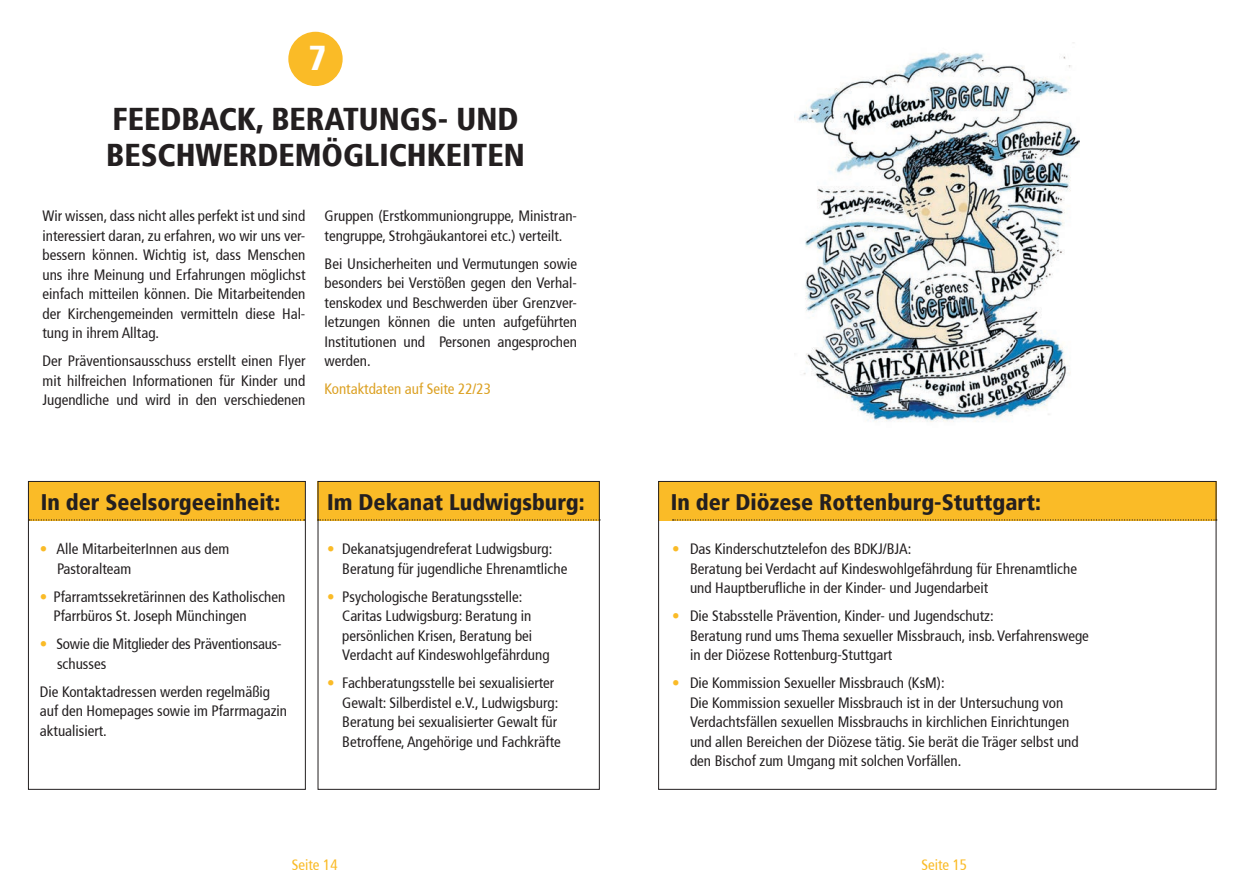
<style>
.page{position:relative;width:1259px;height:893px;background:#fff}
.page>*{position:absolute;margin:0;border:0;box-sizing:border-box;transform-origin:0 0}
.t1{font:900 condensed 34.5px "Frutiger";color:#fff}
.t2{font:900 condensed 31.5px/36px "Frutiger";color:#231f20}
.t3{font:900 condensed 22.5px "Frutiger";color:#231f20}
.t4{font:condensed 15px/19.5px "Frutiger";color:#231f20}
.t5{font:condensed 15px "Frutiger";color:#dca123}
.t6{font:condensed 15px "Frutiger";color:#fabb27}
.s1{color:#fabb27}
</style>
<div class="page">
<div style="left:28px;top:481px;width:277px;height:40px;background:#fabb27"></div>
<div style="left:317px;top:481px;width:283px;height:40px;background:#fabb27"></div>
<div style="left:658px;top:481px;width:558px;height:40px;background:#fabb27"></div>
<div style="left:288px;top:32px;width:55px;height:54px;background:#fabb27;border-radius:50%"></div>
<svg style="left:30px;top:519px;width:274px;height:2px"></svg>
<svg style="left:320px;top:519px;width:277px;height:2px"></svg>
<svg style="left:672px;top:519px;width:542px;height:2px"></svg>
<div style="left:28px;top:481px;width:278px;height:309px;border:1px solid #231f20"></div>
<div style="left:318px;top:481px;width:282px;height:309px;border:1px solid #231f20"></div>
<div style="left:658px;top:481px;width:558px;height:309px;border:1px solid #231f20"></div>
<img style="left:794px;top:52px;width:285px;height:370px">
<p class="t1" style="left:309px;top:38px;width:19px">7</p>
<p class="t2" style="left:106px;top:101px;width:420px">FEEDBACK, BERATUNGS- UND<br>BESCHWERDEMÖGLICHKEITEN</p>
<p class="t4" style="left:43px;top:206px;width:264px;text-align:justify">Wir wissen, dass nicht alles perfekt ist und sind interessiert daran, zu erfahren, wo wir uns ver&shy;bessern können. Wichtig ist, dass Menschen uns ihre Meinung und Erfahrungen möglichst einfach mitteilen können. Die Mitarbeitenden der Kirchengemeinden vermitteln diese Hal&shy;tung in ihrem Alltag.</p>
<p class="t4" style="left:43px;top:351px;width:264px;text-align:justify">Der Präventionsausschuss erstellt einen Flyer mit hilfreichen Informationen für Kinder und Jugendliche und wird in den verschiedenen</p>
<p class="t4" style="left:324px;top:206px;width:254px">Gruppen (Erstkommuniongruppe, Ministran&shy;tengruppe, Strohgäukantorei etc.) verteilt.</p>
<p class="t4" style="left:324px;top:254px;width:254px;text-align:justify">Bei Unsicherheiten und Vermutungen sowie besonders bei Verstößen gegen den Verhal&shy;tenskodex und Beschwerden über Grenzver&shy;letzungen können die unten aufgeführten Institutionen und Personen angesprochen werden.</p>
<p class="t5" style="left:324px;top:380px;width:168px">Kontaktdaten auf Seite 22/23</p>
<p class="t3" style="left:41px;top:488px;width:241px">In der Seelsorgeeinheit:</p>
<p class="t3" style="left:327px;top:488px;width:259px">Im Dekanat Ludwigsburg:</p>
<p class="t4" style="left:342px;top:539px;width:226px;text-indent:-15px"><span class="s1">•</span> Dekanatsjugendreferat Ludwigsburg:<br>Beratung für jugendliche Ehrenamtliche</p>
<p class="t4" style="left:342px;top:587px;width:209px;text-indent:-15px"><span class="s1">•</span> Psychologische Beratungsstelle:<br>Caritas Ludwigsburg: Beratung in persönlichen Krisen, Beratung bei Verdacht auf Kindeswohlgefährdung</p>
<p class="t4" style="left:342px;top:673px;width:220px;text-indent:-15px"><span class="s1">•</span> Fachberatungsstelle bei sexualisierter Gewalt: Silberdistel e.V., Ludwigsburg:<br>Beratung bei sexualisierter Gewalt für Betroffene, Angehörige und Fachkräfte</p>
<p class="t4" style="left:57px;top:539px;width:174px;text-indent:-17px"><span class="s1">•</span> Alle MitarbeiterInnen aus dem<br>Pastoralteam</p>
<p class="t4" style="left:53px;top:587px;width:233px;text-indent:-14px"><span class="s1">•</span> Pfarramtssekretärinnen des Katholischen<br>Pfarrbüros St. Joseph Münchingen</p>
<p class="t4" style="left:57px;top:634px;width:226px;text-indent:-17px"><span class="s1">•</span> Sowie die Mitglieder des Präventionsaus&shy;schusses</p>
<p class="t4" style="left:40px;top:682px;width:249px">Die Kontaktadressen werden regelmäßig auf den Homepages sowie im Pfarrmagazin aktualisiert.</p>
<p class="t3" style="left:671px;top:488px;width:371px">In der Diözese Rottenburg-Stuttgart:</p>
<p class="t4" style="left:690px;top:539px;width:388px;text-indent:-18px"><span class="s1">•</span> Das Kinderschutztelefon des BDKJ/BJA:<br>Beratung bei Verdacht auf Kindeswohlgefährdung für Ehrenamtliche und Hauptberufliche in der Kinder- und Jugendarbeit</p>
<p class="t4" style="left:690px;top:606px;width:400px;text-indent:-18px"><span class="s1">•</span> Die Stabsstelle Prävention, Kinder- und Jugendschutz:<br>Beratung rund ums Thema sexueller Missbrauch, insb. Verfahrenswege in der Diözese Rottenburg-Stuttgart</p>
<p class="t4" style="left:690px;top:673px;width:390px;text-indent:-18px"><span class="s1">•</span> Die Kommission Sexueller Missbrauch (KsM):<br>Die Kommission sexueller Missbrauch ist in der Untersuchung von Verdachtsfällen sexuellen Missbrauchs in kirchlichen Einrichtungen und allen Bereichen der Diözese tätig. Sie berät die Träger selbst und den Bischof zum Umgang mit solchen Vorfällen.</p>
<p class="t6" style="left:292px;top:856px;width:47px">Seite 14</p>
<p class="t6" style="left:921px;top:856px;width:47px">Seite 15</p>
</div>
